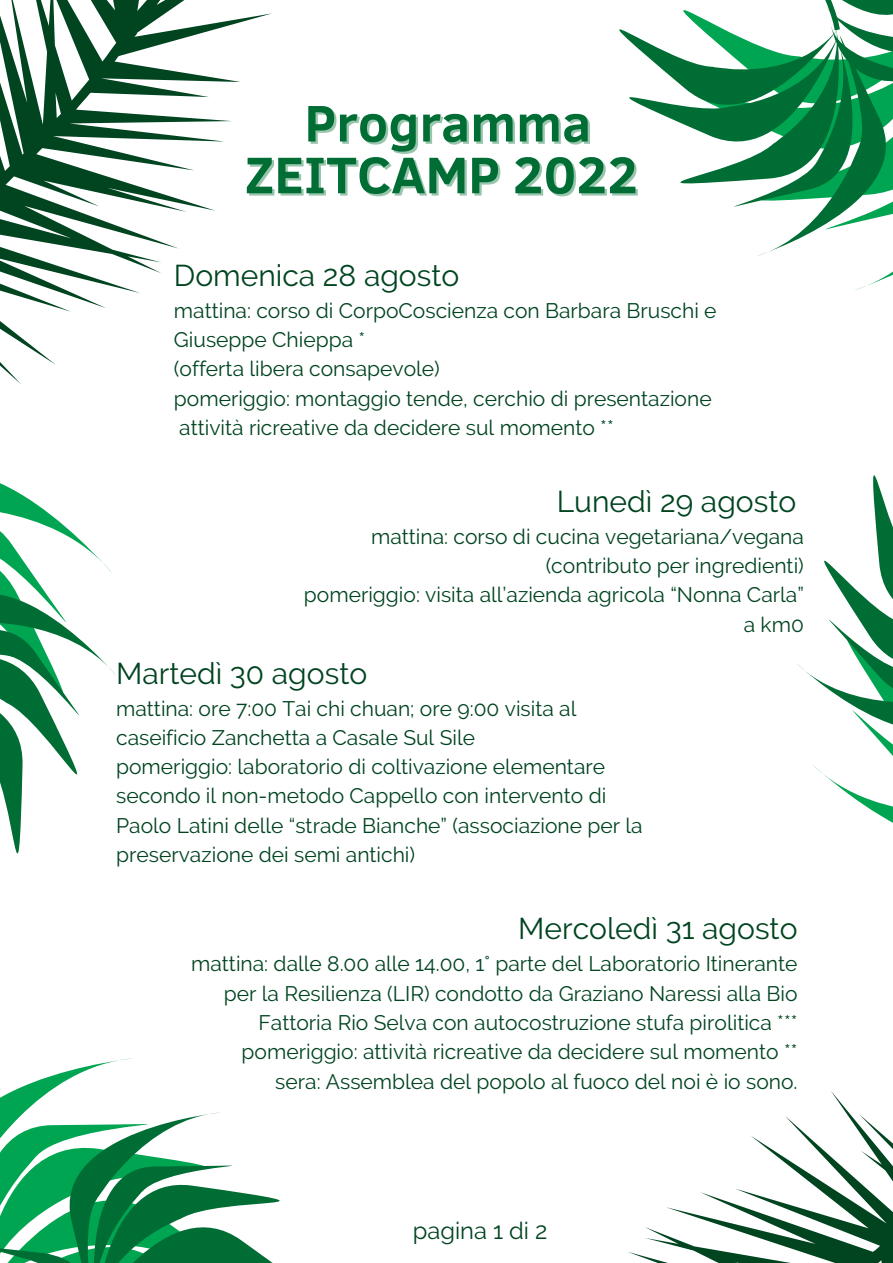
<style>
.page{position:relative;width:893px;height:1263px;background:#fff}
.page>*{position:absolute;margin:0;border:0;box-sizing:border-box;transform-origin:0 0}
.t1{font:700 52.5px/51.8px "Clear Sans";color:#006e34;text-align:center}
.t2{font:30px "Raleway";color:#004420}
.t3{font:23.7px "Raleway";color:#004420}
.t4{font:21px/29.2px "Raleway";color:#004420;text-align:right}
</style>
<div class="page">
<svg style="left:0;top:1058px;width:280px;height:205px"></svg>
<svg style="left:630px;top:0;width:263px;height:291px"></svg>
<svg style="left:0;top:0;width:272px;height:384px"></svg>
<svg style="left:628px;top:1091px;width:265px;height:172px"></svg>
<svg style="left:0;top:483px;width:116px;height:371px"></svg>
<svg style="left:797px;top:475px;width:96px;height:348px"></svg>
<h1 class="t1" style="left:245px;top:95px;width:394px">Programma<br>ZEITCAMP 2022</h1>
<h2 class="t2" style="left:174px;top:258px;width:287px">Domenica 28 agosto</h2>
<p class="t4" style="left:174px;top:296px;width:544px;text-align:left">mattina: corso di CorpoCoscienza con Barbara Bruschi e Giuseppe Chieppa *<br>(offerta libera consapevole)<br>pomeriggio: montaggio tende, cerchio di presentazione attività ricreative da decidere sul momento **</p>
<h2 class="t2" style="left:557px;top:483px;width:241px">Lunedì 29 agosto</h2>
<p class="t4" style="left:304px;top:522px;width:501px">mattina: corso di cucina vegetariana/vegana (contributo per ingredienti)<br>pomeriggio: visita all’azienda agricola “Nonna Carla” a km0</p>
<h2 class="t2" style="left:116px;top:655px;width:252px">Martedì 30 agosto</h2>
<p class="t4" style="left:116px;top:694px;width:528px;text-align:left">mattina: ore 7:00 Tai chi chuan; ore 9:00 visita al caseificio Zanchetta a Casale Sul Sile<br>pomeriggio: laboratorio di coltivazione elementare secondo il non-metodo Cappello con intervento di Paolo Latini delle “strade Bianche” (associazione per la preservazione dei semi antichi)</p>
<h2 class="t2" style="left:518px;top:911px;width:281px">Mercoledì 31 agosto</h2>
<p class="t4" style="left:191px;top:949px;width:608px">mattina: dalle 8.00 alle 14.00, 1° parte del Laboratorio Itinerante per la Resilienza (LIR) condotto da Graziano Naressi alla Bio Fattoria Rio Selva con autocostruzione stufa pirolitica *** pomeriggio: attività ricreative da decidere sul momento ** sera: Assemblea del popolo al fuoco del noi è io sono.</p>
<p class="t3" style="left:413px;top:1216px;width:136px">pagina 1 di 2</p>
</div>
